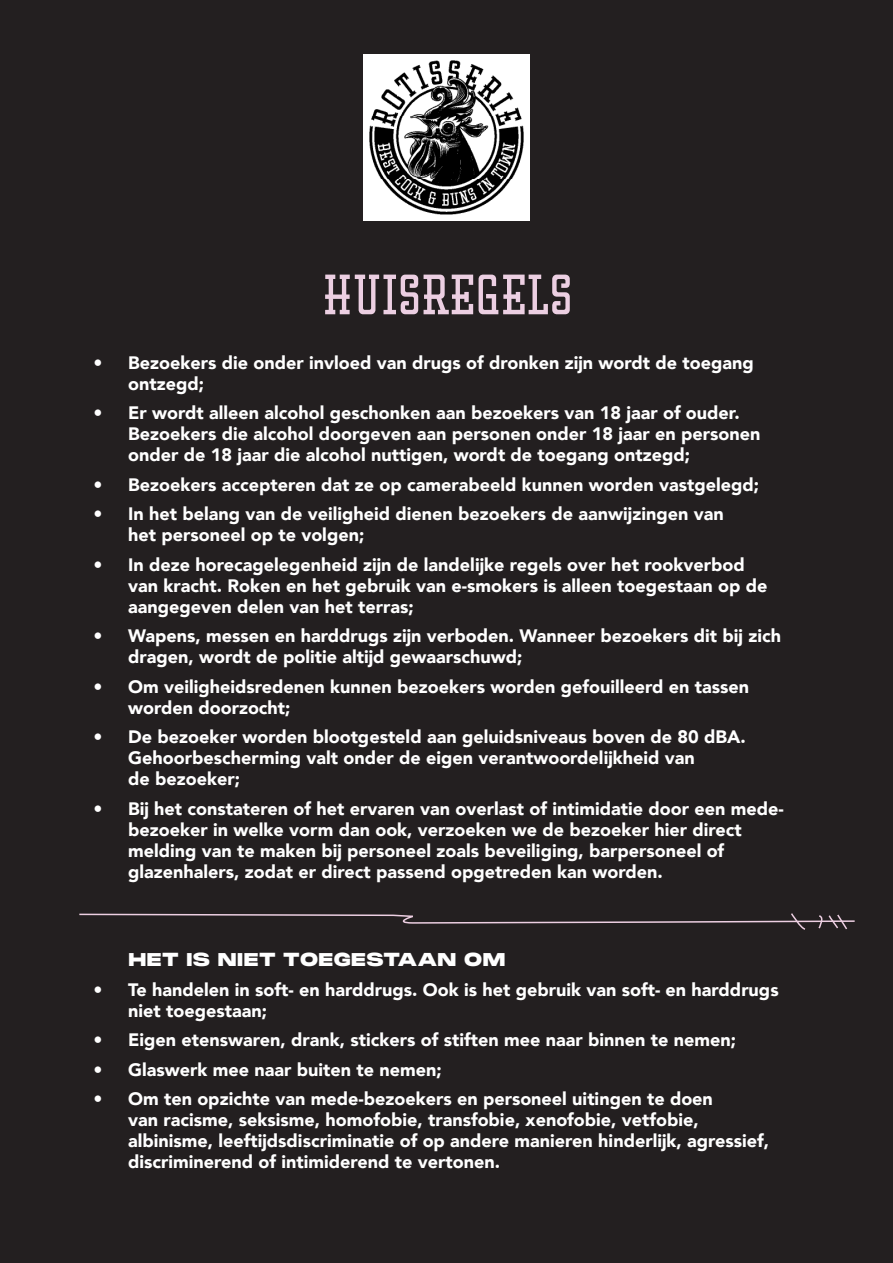
<style>
.page{position:relative;width:893px;height:1263px;background:#231f20}
.page>*{position:absolute;margin:0;border:0;box-sizing:border-box;transform-origin:0 0}
.t1{font:67.5px "Fellars";color:#eccfe2}
.brood{font:900 18px/21px "Avenir";color:#fff}
.brood-2{font:900 18px "PP Monument Extended";letter-spacing:-.02em;color:#fff}
</style>
<div class="page">
<svg style="left:79px;top:913px;width:776px;height:17px"></svg>
<img style="left:363px;top:54px;width:167px;height:167px">
<p class="t1" style="left:323px;top:251px;width:251px">HUISREGELS</p>
<p class="brood" style="left:128px;top:352px;width:627px;text-indent:-34px">• Bezoekers die onder invloed van drugs of dronken zijn wordt de toegang ontzegd;</p>
<p class="brood" style="left:128px;top:402px;width:634px;text-indent:-34px">• Er wordt alleen alcohol geschonken aan bezoekers van 18 jaar of ouder.<br>Bezoekers die alcohol doorgeven aan personen onder 18 jaar en personen onder de 18 jaar die alcohol nuttigen, wordt de toegang ontzegd;</p>
<p class="brood" style="left:94px;top:474px;width:667px">• Bezoekers accepteren dat ze op camerabeeld kunnen worden vastgelegd;</p>
<p class="brood" style="left:128px;top:503px;width:597px;text-indent:-34px">• In het belang van de veiligheid dienen bezoekers de aanwijzingen van het personeel op te volgen;</p>
<p class="brood" style="left:128px;top:554px;width:641px;text-indent:-34px">• In deze horecagelegenheid zijn de landelijke regels over het rookverbod van kracht. Roken en het gebruik van e-smokers is alleen toegestaan op de aangegeven delen van het terras;</p>
<p class="brood" style="left:128px;top:625px;width:655px;text-indent:-34px">• Wapens, messen en harddrugs zijn verboden. Wanneer bezoekers dit bij zich dragen, wordt de politie altijd gewaarschuwd;</p>
<p class="brood" style="left:128px;top:676px;width:622px;text-indent:-34px">• Om veiligheidsredenen kunnen bezoekers worden gefouilleerd en tassen worden doorzocht;</p>
<p class="brood" style="left:128px;top:726px;width:619px;text-indent:-34px">• De bezoeker worden blootgesteld aan geluidsniveaus boven de 80 dBA.<br>Gehoorbescherming valt onder de eigen verantwoordelijkheid van<br>de bezoeker;</p>
<p class="brood" style="left:128px;top:798px;width:657px;text-indent:-34px">• Bij het constateren of het ervaren van overlast of intimidatie door een mede&shy;bezoeker in welke vorm dan ook, verzoeken we de bezoeker hier direct melding van te maken bij personeel zoals beveiliging, barpersoneel of glazenhalers, zodat er direct passend opgetreden kan worden.</p>
<p class="brood-2" style="left:128px;top:947px;width:379px">HET IS NIET TOEGESTAAN OM</p>
<p class="brood" style="left:128px;top:979px;width:652px;text-indent:-34px">• Te handelen in soft- en harddrugs. Ook is het gebruik van soft- en harddrugs niet toegestaan;</p>
<p class="brood" style="left:94px;top:1029px;width:644px">• Eigen etenswaren, drank, stickers of stiften mee naar binnen te nemen;</p>
<p class="brood" style="left:94px;top:1059px;width:350px">• Glaswerk mee naar buiten te nemen;</p>
<p class="brood" style="left:128px;top:1088px;width:643px;text-indent:-34px">• Om ten opzichte van mede-bezoekers en personeel uitingen te doen<br>van racisme, seksisme, homofobie, transfobie, xenofobie, vetfobie, albinisme, leeftijdsdiscriminatie of op andere manieren hinderlijk, agressief, discriminerend of intimiderend te vertonen.</p>
</div>
